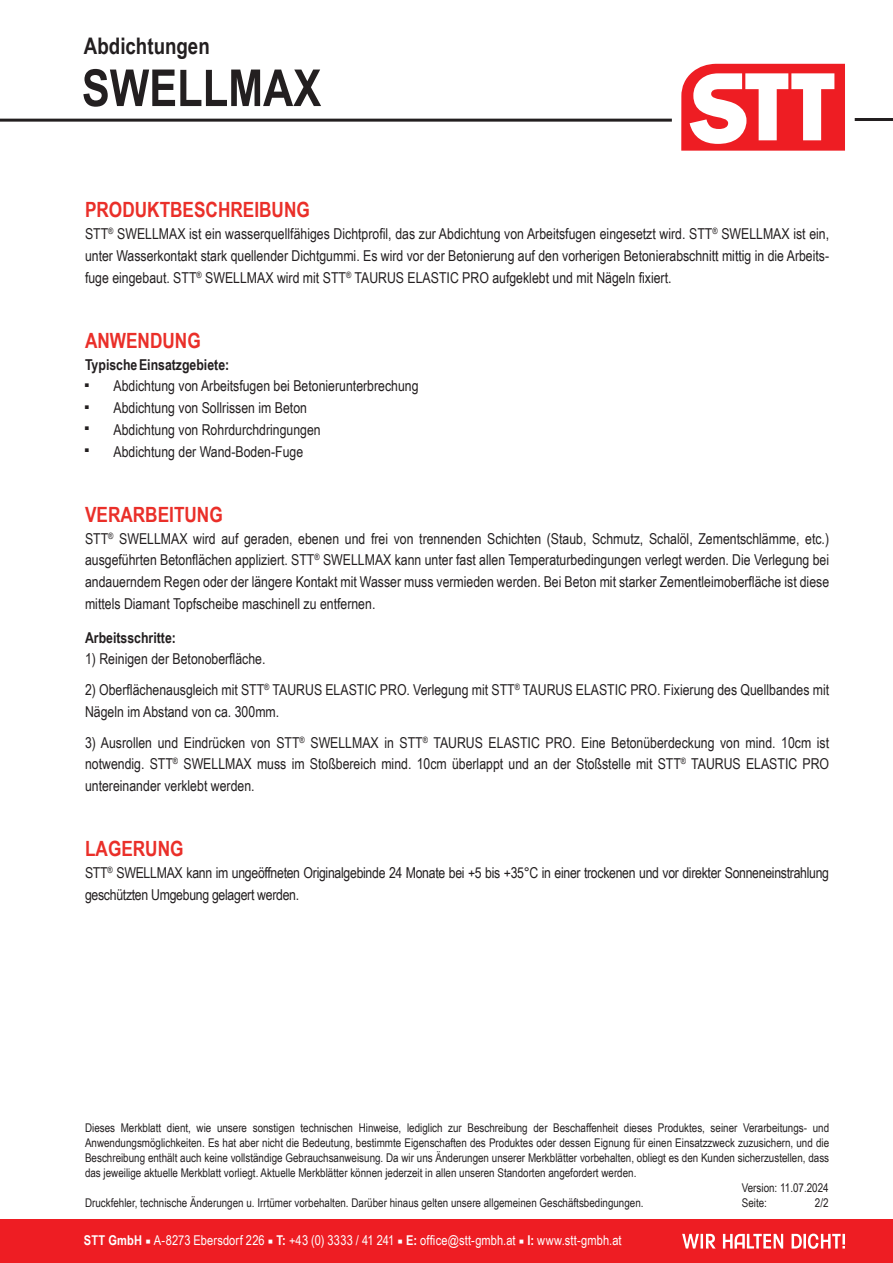
<style>
.page{position:relative;width:893px;height:1263px;background:#fff}
.page>*{position:absolute;margin:0;border:0;box-sizing:border-box;transform-origin:0 0}
.t1{font:700 51px "Arial Narrow";color:#231f20}
.t2{font:700 22.8px "Arial Narrow";color:#231f20}
.t3{font:700 21px "Arial Narrow";color:#ea2f29}
.t4{font:15px/21.8px "Arial Narrow";color:#231f20;text-align:justify}
.t5{font:15px/21.8px "Arial Narrow";letter-spacing:-.02em;color:#231f20}
.t6{font:700 15px "Arial Narrow";color:#231f20}
.t7{font:13.5px "Arial Narrow";letter-spacing:.005em;color:#fff}
.t8{font:12px/15px "Arial Narrow";color:#231f20;text-align:justify}
.s1{font-weight:700}
.s2{font-family:"Minion Pro"}
</style>
<div class="page">
<hr style="left:0;top:119px;width:672px;height:3px;background:#231f20">
<hr style="left:855px;top:118px;width:38px;height:3px;background:#231f20">
<svg style="left:681px;top:64px;width:164px;height:87px"></svg>
<div style="left:0;top:1219px;width:893px;height:44px;background:#ee1d23"></div>
<svg style="left:682px;top:1233px;width:163px;height:16px"></svg>
<h2 class="t2" style="left:84px;top:29px;width:127px">Abdichtungen</h2>
<h1 class="t1" style="left:82px;top:49px;width:241px">SWELLMAX</h1>
<h3 class="t3" style="left:85px;top:194px;width:226px">PRODUKTBESCHREIBUNG</h3>
<p class="t4" style="left:85px;top:222px;width:746px">STT<sup>®</sup> SWELLMAX ist ein wasserquellfähiges Dichtprofil, das zur Abdichtung von Arbeitsfugen eingesetzt wird. STT<sup>®</sup> SWELLMAX ist ein, unter Wasserkontakt stark quellender Dichtgummi. Es wird vor der Betonierung auf den vorherigen Betonierabschnitt mittig in die Arbeits&shy;fuge eingebaut. STT<sup>®</sup> SWELLMAX wird mit STT<sup>®</sup> TAURUS ELASTIC PRO aufgeklebt und mit Nägeln fixiert.</p>
<h3 class="t3" style="left:85px;top:324px;width:117px">ANWENDUNG</h3>
<p class="t6" style="left:85px;top:353px;width:146px">TypischeEinsatzgebiete:</p>
<p class="t4" style="left:85px;top:375px;width:335px"><sup>■</sup> Abdichtung von Arbeitsfugen bei Betonierunterbrechung</p>
<p class="t4" style="left:85px;top:396px;width:223px"><sup>■</sup> Abdichtung von Sollrissen im Beton</p>
<p class="t4" style="left:85px;top:418px;width:237px"><sup>■</sup> Abdichtung von Rohrdurchdringungen</p>
<p class="t4" style="left:85px;top:440px;width:220px"><sup>■</sup> Abdichtung der Wand-Boden-Fuge</p>
<h3 class="t3" style="left:85px;top:498px;width:139px">VERARBEITUNG</h3>
<p class="t4" style="left:85px;top:527px;width:746px">STT<sup>®</sup> SWELLMAX wird auf geraden, ebenen und frei von trennenden Schichten (Staub, Schmutz, Schalöl, Zementschlämme, etc.) ausgeführten Betonflächen appliziert. STT<sup>®</sup> SWELLMAX kann unter fast allen Temperaturbedingungen verlegt werden. Die Verlegung bei andauerndem Regen oder der längere Kontakt mit Wasser muss vermieden werden. Bei Beton mit starker Zementleimoberfläche ist diese mittels Diamant Topfscheibe maschinell zu entfernen.</p>
<p class="t6" style="left:85px;top:626px;width:92px">Arbeitsschritte:</p>
<p class="t4" style="left:85px;top:648px;width:182px">1) Reinigen der Betonoberfläche.</p>
<p class="t4" style="left:85px;top:678px;width:746px">2) Oberflächenausgleich mit STT<sup>®</sup> TAURUS ELASTIC PRO. Verlegung mit STT<sup>®</sup> TAURUS ELASTIC PRO. Fixierung des Quellbandes mit<br>Nägeln im Abstand von ca. 300mm.</p>
<p class="t4" style="left:85px;top:731px;width:746px">3) Ausrollen und Eindrücken von STT<sup>®</sup> SWELLMAX in STT<sup>®</sup> TAURUS ELASTIC PRO. Eine Betonüberdeckung von mind. 10cm ist notwendig. STT<sup>®</sup> SWELLMAX muss im Stoßbereich mind. 10cm überlappt und an der Stoßstelle mit STT<sup>®</sup> TAURUS ELASTIC PRO untereinander verklebt werden.</p>
<h3 class="t3" style="left:85px;top:833px;width:100px">LAGERUNG</h3>
<p class="t5" style="left:85px;top:861px;width:746px">STT<sup>®</sup> SWELLMAX kann im ungeöffneten Originalgebinde 24 Monate bei +5 bis +35°C in einer trockenen und vor direkter Sonneneinstrahlung geschützten Umgebung gelagert werden.</p>
<p class="t8" style="left:85px;top:1120px;width:746px">Dieses Merkblatt dient, wie unsere sonstigen technischen Hinweise, lediglich zur Beschreibung der Beschaffenheit dieses Produktes, seiner Verarbeitungs- und Anwendungsmöglichkeiten. Es hat aber nicht die Bedeutung, bestimmte Eigenschaften des Produktes oder dessen Eignung für einen Einsatzzweck zuzusichern, und die Beschreibung enthält auch keine vollständige Gebrauchsanweisung. Da wir uns Änderungen unserer Merkblätter vorbehalten, obliegt es den Kunden sicherzustellen, dass das jeweilige aktuelle Merkblatt vorliegt. Aktuelle Merkblätter können jederzeit in allen unseren Standorten angefordert werden.</p>
<p class="t8" style="left:85px;top:1195px;width:560px">Druckfehler, technische Änderungen u. Irrtümer vorbehalten. Darüber hinaus gelten unsere allgemeinen Geschäftsbedingungen.</p>
<p class="t8" style="left:742px;top:1180px;width:88px">Version: 11.07.2024<br>Seite:</p>
<p class="t8" style="left:815px;top:1195px;width:15px">2/2</p>
<p class="t7" style="left:84px;top:1230px;width:539px"><span class="s1">STT GmbH</span> <span class="s2">■</span> A-8273 Ebersdorf 226 <span class="s2">■</span> <span class="s1">T:</span> +43 (0) 3333 / 41 241 <span class="s2">■</span> <span class="s1">E:</span> office@stt-gmbh.at <span class="s2">■</span> <span class="s1">I:</span> www.stt-gmbh.at</p>
</div>
